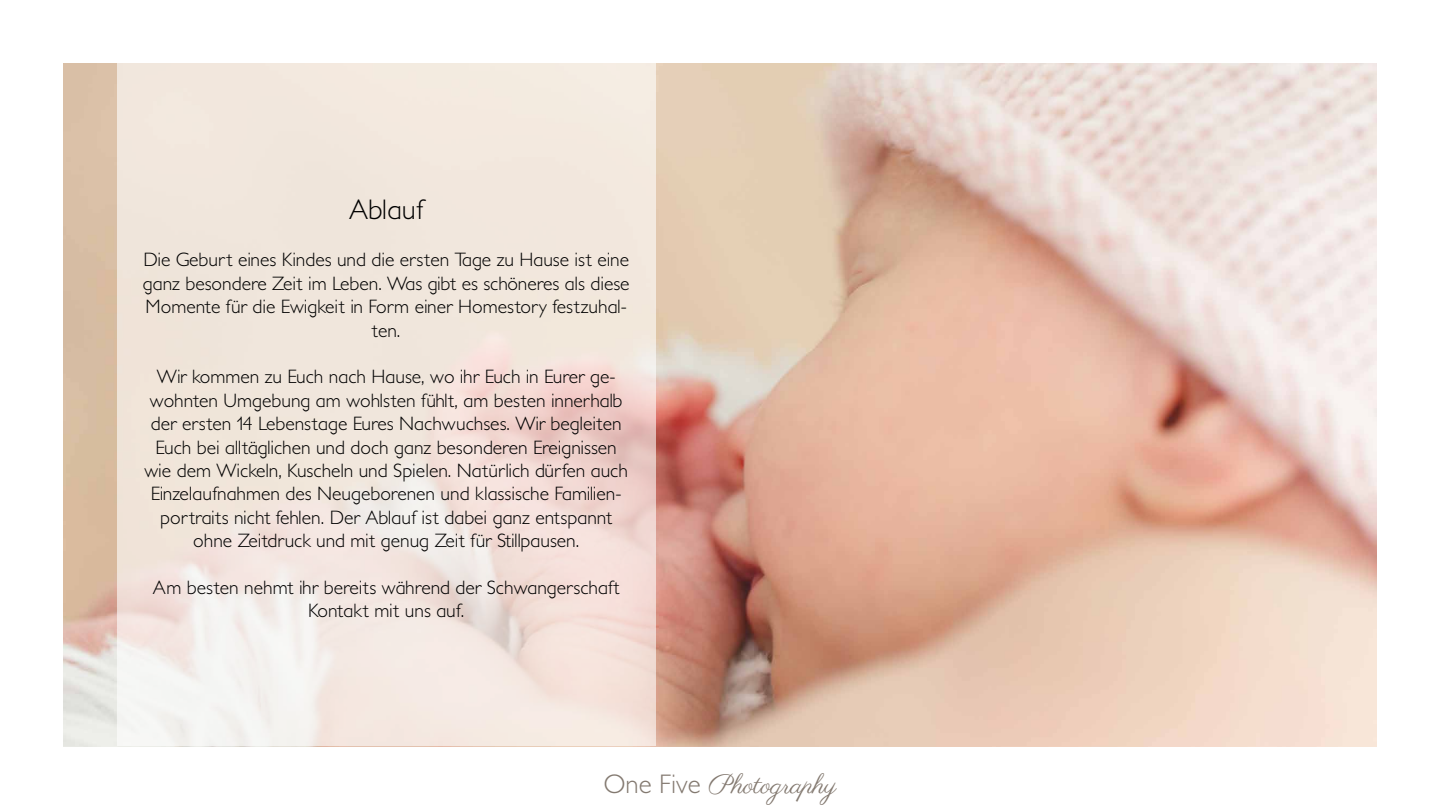
<style>
.page{position:relative;width:1440px;height:810px;background:#fff}
.page>*{position:absolute;margin:0;border:0;box-sizing:border-box;transform-origin:0 0}
.t1{font:300 28.5px "Petita";color:#000}
.t2{font:27px "Parisienne";color:#837970}
.t3{font:300 19.5px/23.4px "Petita";color:#000;text-align:center}
.s1{font-family:"Petita";font-weight:300}
</style>
<div class="page">
<img style="left:64px;top:64px;width:1312px;height:682px">
<svg style="left:117px;top:64px;width:539px;height:682px;background:#f1e5dd"></svg>
<h1 class="t1" style="left:349px;top:193px;width:76px">Ablauf</h1>
<p class="t3" style="left:143px;top:249px;width:488px">Die Geburt eines Kindes und die ersten Tage zu Hause ist eine ganz besondere Zeit im Leben. Was gibt es schöneres als diese Momente für die Ewigkeit in Form einer Homestory festzuhal&shy;ten.</p>
<p class="t3" style="left:145px;top:366px;width:485px">Wir kommen zu Euch nach Hause, wo ihr Euch in Eurer ge&shy;wohnten Umgebung am wohlsten fühlt, am besten innerhalb der ersten 14 Lebenstage Eures Nachwuchses. Wir begleiten Euch bei alltäglichen und doch ganz besonderen Ereignissen wie dem Wickeln, Kuscheln und Spielen. Natürlich dürfen auch Einzelaufnahmen des Neugeborenen und klassische Familien&shy;portraits nicht fehlen. Der Ablauf ist dabei ganz entspannt ohne Zeitdruck und mit genug Zeit für Stillpausen.</p>
<p class="t3" style="left:153px;top:576px;width:468px">Am besten nehmt ihr bereits während der Schwangerschaft<br>Kontakt mit uns auf.</p>
<h2 class="t2" style="left:603px;top:768px;width:235px"><span class="s1">One Five</span> Photography</h2>
</div>
